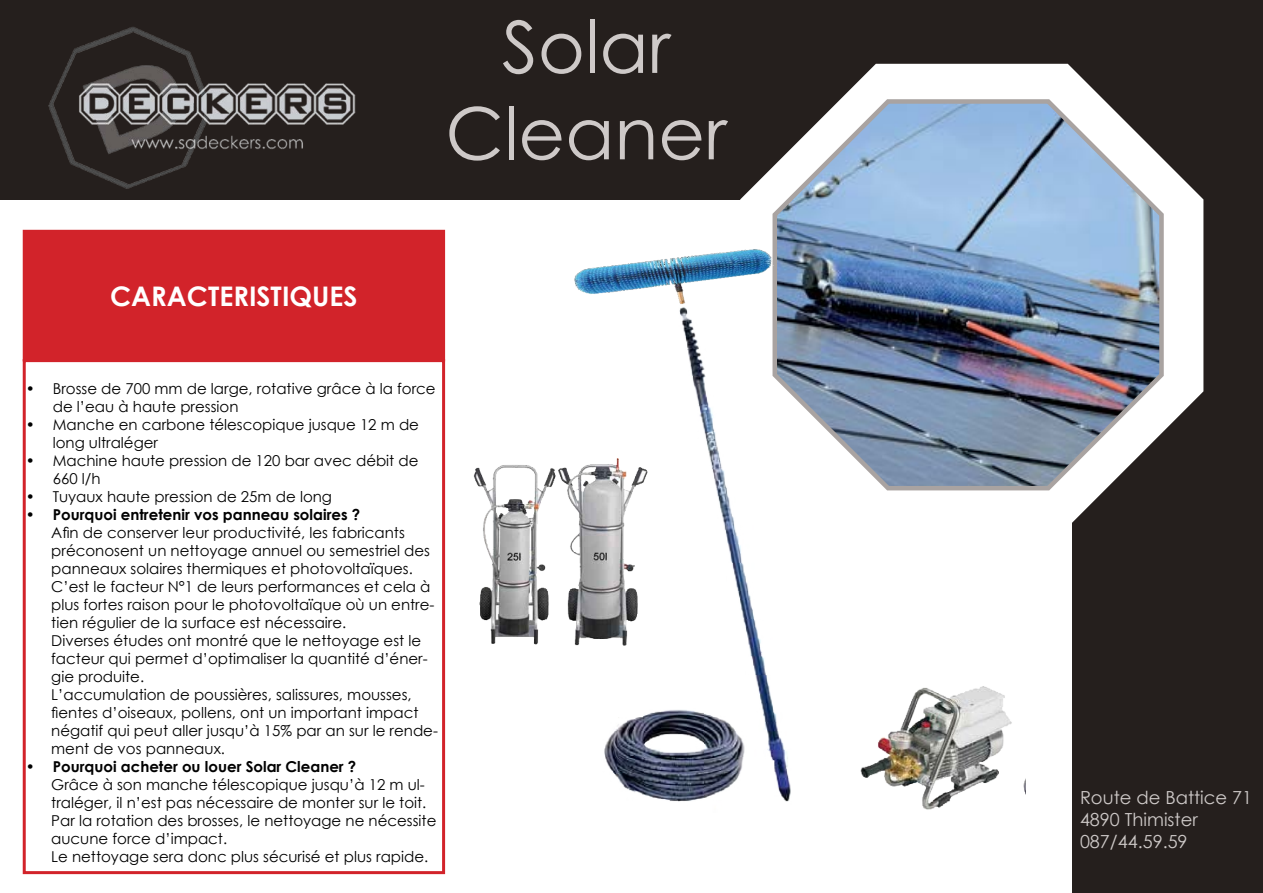
<style>
.page{position:relative;width:1263px;height:893px;background:#fff}
.page>*{position:absolute;margin:0;border:0;box-sizing:border-box;transform-origin:0 0}
.t1{font:72px/86.4px "Century Gothic";color:#cec9c8;text-align:center}
.t2{font:700 27px "Century Gothic";color:#fff}
.t3{font:18px/21.6px "Century Gothic";color:#cec9c8}
.t4{font:15px/18px "Century Gothic";color:#000}
.t5{font:700 15px "Century Gothic";color:#000}
</style>
<div class="page">
<div style="left:0;top:0;width:1263px;height:199px;background:#251f1d"></div>
<img style="left:48px;top:27px;width:308px;height:162px">
<div style="left:1072px;top:1px;width:191px;height:892px;background:#251f1d"></div>
<svg style="left:740px;top:64px;width:463px;height:459px;fill:#fff"></svg>
<div style="left:23px;top:359px;width:422px;height:515px;border:3px solid #d2232a"></div>
<div style="left:23px;top:231px;width:421px;height:130px;background:#d2232a"></div>
<div style="left:23px;top:230px;width:422px;height:131px;border:2px solid #d2232a"></div>
<img style="left:770px;top:95px;width:396px;height:398px">
<img style="left:574px;top:242px;width:205px;height:59px">
<img style="left:473px;top:458px;width:175px;height:188px">
<img style="left:679px;top:301px;width:133px;height:501px">
<img style="left:860px;top:686px;width:166px;height:124px">
<img style="left:604px;top:689px;width:145px;height:113px">
<h1 class="t1" style="left:445px;top:3px;width:283px">Solar<br>Cleaner</h1>
<h2 class="t2" style="left:110px;top:275px;width:249px">CARACTERISTIQUES</h2>
<p class="t4" style="left:53px;top:379px;width:384px;text-indent:-27px">• Brosse de 700 mm de large, rotative grâce à la force de l’eau à haute pression</p>
<p class="t4" style="left:53px;top:415px;width:368px;text-indent:-27px">• Manche en carbone télescopique jusque 12 m de long ultraléger</p>
<p class="t4" style="left:53px;top:451px;width:367px;text-indent:-27px">• Machine haute pression de 120 bar avec débit de<br>660 l/h</p>
<p class="t4" style="left:26px;top:487px;width:308px">• Tuyaux haute pression de 25m de long</p>
<p class="t5" style="left:26px;top:503px;width:336px">• Pourquoi entretenir vos panneau solaires ?</p>
<p class="t4" style="left:51px;top:523px;width:388px">Afin de conserver leur productivité, les fabricants préconosent un nettoyage annuel ou semestriel des panneaux solaires thermiques et photovoltaïques.<br>C’est le facteur N°1 de leurs performances et cela à plus fortes raison pour le photovoltaïque où un entre&shy;tien régulier de la surface est nécessaire.<br>Diverses études ont montré que le nettoyage est le facteur qui permet d’optimaliser la quantité d’éner&shy;gie produite.<br>L’accumulation de poussières, salissures, mousses, fientes d’oiseaux, pollens, ont un important impact négatif qui peut aller jusqu’à 15% par an sur le rende&shy;ment de vos panneaux.</p>
<p class="t5" style="left:26px;top:755px;width:332px">• Pourquoi acheter ou louer Solar Cleaner ?</p>
<p class="t4" style="left:51px;top:775px;width:387px">Grâce à son manche télescopique jusqu’à 12 m ul&shy;traléger, il n’est pas nécessaire de monter sur le toit.<br>Par la rotation des brosses, le nettoyage ne nécessite aucune force d’impact.<br>Le nettoyage sera donc plus sécurisé et plus rapide.</p>
<p class="t3" style="left:1080px;top:787px;width:174px">Route de Battice 71<br>4890 Thimister<br>087/44.59.59</p>
</div>
